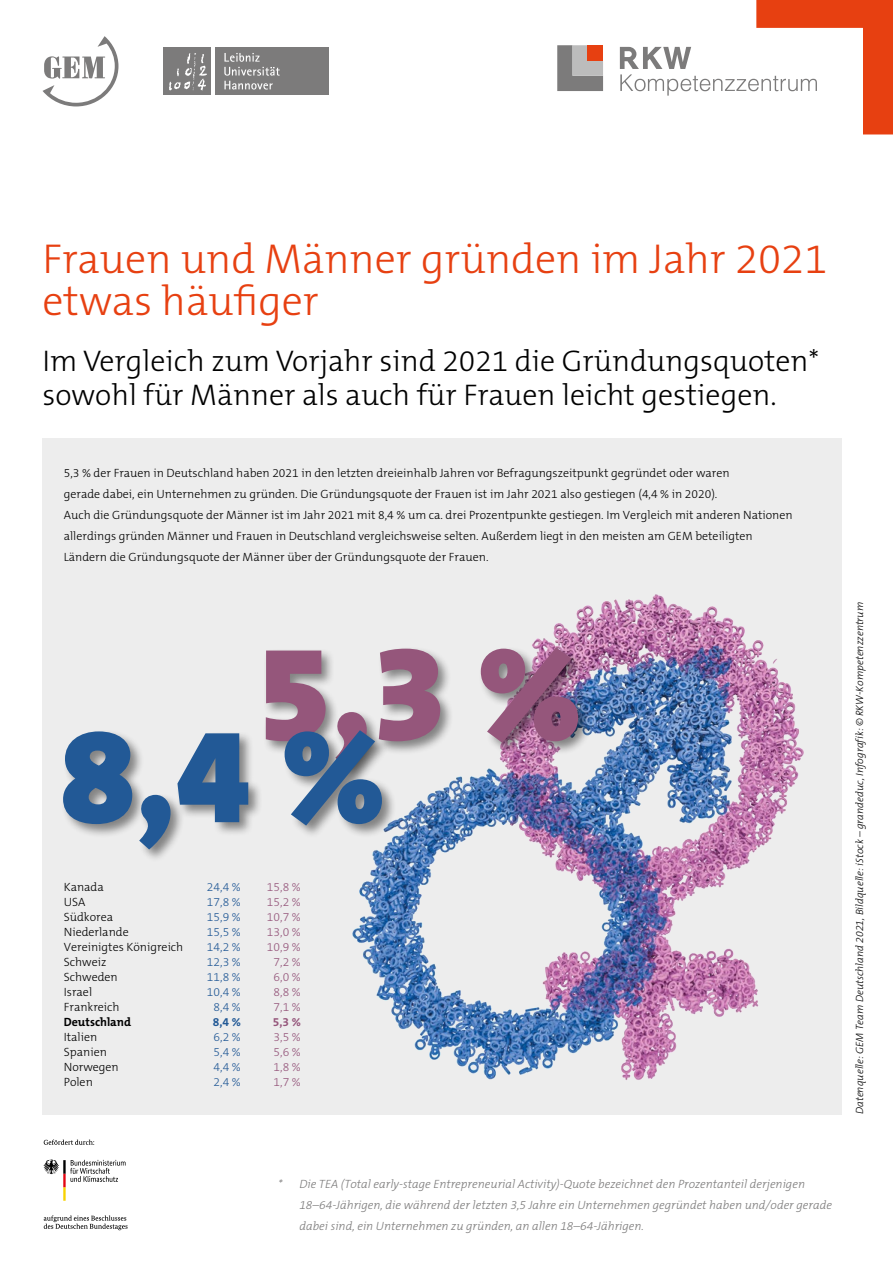
<style>
.page{position:relative;width:893px;height:1263px;background:#fff}
.page>*{position:absolute;margin:0;border:0;box-sizing:border-box;transform-origin:0 0}
.Subline_1{font:300 42px/42px "The Mix B W3";color:#e74011}
.Subline_1_1{font:300 30px/34.5px "The Mix B W3";color:#000}
.copy{font:300 12px/21px "The Mix B W3";color:#000}
.quelle{font:italic 300 12px/21px "The Mix B W3";color:#7c7b7b}
.copy-2{font:300 12px "The Mix B W3";color:#225996}
.copy-3{font:300 12px "The Mix B W3";color:#95567b}
.copy-4{font:700 12px "The Mix B W7";color:#000}
.copy-5{font:700 12px "The Mix B W7";color:#225996}
.copy-6{font:700 12px "The Mix B W7";color:#95567b}
.copy-7{font:italic 300 10.5px "The Mix B W3";color:#000}
</style>
<div class="page">
<svg style="left:620px;top:0;width:273px;height:134px"></svg>
<svg style="left:557px;top:45px;width:46px;height:46px;background:#969493"></svg>
<div style="left:588px;top:45px;width:15px;height:16px;background:#e74011"></div>
<svg style="left:43px;top:36px;width:75px;height:70px"></svg>
<div style="left:216px;top:47px;width:113px;height:48px;background:#7c7b7b"></div>
<div style="left:163px;top:47px;width:48px;height:48px;background:#7c7b7b"></div>
<svg style="left:224px;top:53px;width:56px;height:37px"></svg>
<svg style="left:169px;top:53px;width:38px;height:38px"></svg>
<svg style="left:44px;top:1139px;width:50px;height:6px"></svg>
<svg style="left:44px;top:1215px;width:84px;height:15px"></svg>
<svg style="left:43px;top:1159px;width:83px;height:42px"></svg>
<div style="left:43px;top:438px;width:799px;height:676px;background:#ededed"></div>
<img style="left:352px;top:594px;width:452px;height:486px">
<div style="left:263px;top:646px;width:329px;height:134px;background:#000;opacity:.45"></div>
<div style="left:60px;top:729px;width:336px;height:134px;background:#000;opacity:.45"></div>
<svg style="left:63px;top:647px;width:515px;height:202px"></svg>
<p class="Subline_1" style="left:43px;top:238px;width:786px">Frauen und Männer gründen im Jahr 2021 etwas häufiger</p>
<p class="Subline_1_1" style="left:43px;top:343px;width:778px">Im Vergleich zum Vorjahr sind 2021 die Gründungsquoten* sowohl für Männer als auch für Frauen leicht gestiegen.</p>
<p class="copy" style="left:64px;top:462px;width:730px">5,3 % der Frauen in Deutschland haben 2021 in den letzten dreieinhalb Jahren vor Befragungszeitpunkt gegründet oder waren<br>gerade dabei, ein Unternehmen zu gründen. Die Gründungsquote der Frauen ist im Jahr 2021 also gestiegen (4,4 % in 2020).<br>Auch die Gründungsquote der Männer ist im Jahr 2021 mit 8,4 % um ca. drei Prozentpunkte gestiegen. Im Vergleich mit anderen Nationen allerdings gründen Männer und Frauen in Deutschland vergleichsweise selten. Außerdem liegt in den meisten am GEM beteiligten Ländern die Gründungsquote der Männer über der Gründungsquote der Frauen.</p>
<p class="copy" style="left:64px;top:876px;width:42px">Kanada</p>
<p class="copy-2" style="left:207px;top:879px;width:35px">24,4 %</p>
<p class="copy-3" style="left:267px;top:879px;width:35px">15,8 %</p>
<p class="copy" style="left:64px;top:891px;width:23px">USA</p>
<p class="copy-2" style="left:207px;top:894px;width:35px">17,8 %</p>
<p class="copy-3" style="left:267px;top:894px;width:35px">15,2 %</p>
<p class="copy" style="left:64px;top:906px;width:51px">Südkorea</p>
<p class="copy-2" style="left:207px;top:909px;width:35px">15,9 %</p>
<p class="copy-3" style="left:267px;top:909px;width:35px">10,7 %</p>
<p class="copy" style="left:64px;top:921px;width:66px">Niederlande</p>
<p class="copy-2" style="left:207px;top:924px;width:35px">15,5 %</p>
<p class="copy-3" style="left:267px;top:924px;width:35px">13,0 %</p>
<p class="copy" style="left:64px;top:936px;width:121px">Vereinigtes Königreich</p>
<p class="copy-2" style="left:207px;top:939px;width:35px">14,2 %</p>
<p class="copy-3" style="left:267px;top:939px;width:35px">10,9 %</p>
<p class="copy" style="left:64px;top:951px;width:44px">Schweiz</p>
<p class="copy-2" style="left:207px;top:954px;width:35px">12,3 %</p>
<p class="copy-3" style="left:274px;top:954px;width:29px">7,2 %</p>
<p class="copy" style="left:64px;top:966px;width:56px">Schweden</p>
<p class="copy-2" style="left:207px;top:969px;width:35px">11,8 %</p>
<p class="copy-3" style="left:274px;top:969px;width:29px">6,0 %</p>
<p class="copy" style="left:64px;top:981px;width:30px">Israel</p>
<p class="copy-2" style="left:207px;top:984px;width:35px">10,4 %</p>
<p class="copy-3" style="left:274px;top:984px;width:29px">8,8 %</p>
<p class="copy" style="left:64px;top:996px;width:57px">Frankreich</p>
<p class="copy-2" style="left:214px;top:999px;width:29px">8,4 %</p>
<p class="copy-3" style="left:274px;top:999px;width:29px">7,1 %</p>
<p class="copy-4" style="left:64px;top:1014px;width:69px">Deutschland</p>
<p class="copy-5" style="left:213px;top:1014px;width:30px">8,4 %</p>
<p class="copy-6" style="left:273px;top:1014px;width:30px">5,3 %</p>
<p class="copy" style="left:64px;top:1026px;width:35px">Italien</p>
<p class="copy-2" style="left:214px;top:1029px;width:29px">6,2 %</p>
<p class="copy-3" style="left:274px;top:1029px;width:29px">3,5 %</p>
<p class="copy" style="left:64px;top:1041px;width:45px">Spanien</p>
<p class="copy-2" style="left:214px;top:1044px;width:29px">5,4 %</p>
<p class="copy-3" style="left:274px;top:1044px;width:29px">5,6 %</p>
<p class="copy" style="left:64px;top:1056px;width:57px">Norwegen</p>
<p class="copy-2" style="left:214px;top:1059px;width:29px">4,4 %</p>
<p class="copy-3" style="left:274px;top:1059px;width:29px">1,8 %</p>
<p class="copy" style="left:64px;top:1071px;width:31px">Polen</p>
<p class="copy-2" style="left:214px;top:1074px;width:29px">2,4 %</p>
<p class="copy-3" style="left:274px;top:1074px;width:29px">1,7 %</p>
<p class="copy-7" style="left:853px;top:1114px;width:514px;rotate:-90deg">Datenquelle: GEM Team Deutschland 2021, Bildquelle: iStock – grandeduc, Infografik: © RKW-Kompetenzzentrum</p>
<p class="quelle" style="left:299px;top:1174px;width:534px;text-indent:-21px">* Die TEA (Total early-stage Entrepreneurial Activity)-Quote bezeichnet den Prozentanteil derjenigen<br>18–64-Jährigen, die während der letzten 3,5 Jahre ein Unternehmen gegründet haben und/oder gerade dabei sind, ein Unternehmen zu gründen, an allen 18–64-Jährigen.</p>
</div>
